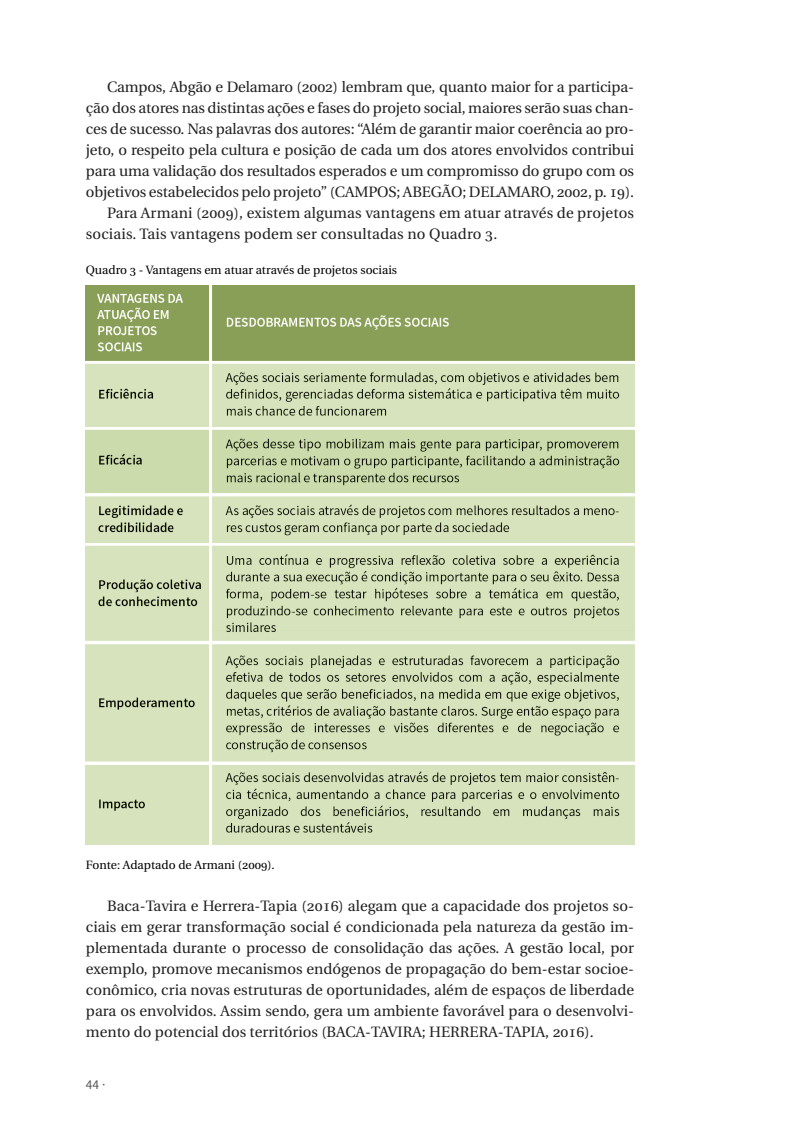
<style>
.page{position:relative;width:808px;height:1144px;background:#fff}
.page>*{position:absolute;margin:0;border:0;box-sizing:border-box;transform-origin:0 0}
.t1{font:15px/21px "Heuristica";letter-spacing:-.01em;color:#212121;text-align:justify}
.t2{font:15px "Heuristica";letter-spacing:.01em;color:#212121}
.t3{font:13.5px "Source Sans Variable";color:#575756}
.t4{font:12px "Heuristica";color:#000}
</style>
<div class="page">
<img style="left:86px;top:285px;width:548px;height:560px">
<p class="t1" style="left:107px;top:77px;width:528px">Campos, Abgão e Delamaro (2002) lembram que, quanto maior for a participa-</p>
<p class="t1" style="left:86px;top:98px;width:550px">ção dos atores nas distintas ações e fases do projeto social, maiores serão suas chan-</p>
<p class="t1" style="left:86px;top:119px;width:550px">ces de sucesso. Nas palavras dos autores: “Além de garantir maior coerência ao pro-</p>
<p class="t1" style="left:86px;top:140px;width:550px">jeto, o respeito pela cultura e posição de cada um dos atores envolvidos contribui</p>
<p class="t1" style="left:86px;top:161px;width:550px">para uma validação dos resultados esperados e um compromisso do grupo com os</p>
<p class="t1" style="left:86px;top:182px;width:550px">objetivos estabelecidos pelo projeto” (CAMPOS; ABEGÃO; DELAMARO, 2002, p. 19).</p>
<p class="t2" style="left:107px;top:201px;width:528px">Para Armani (2009), existem algumas vantagens em atuar através de projetos</p>
<p class="t2" style="left:86px;top:222px;width:413px">sociais. Tais vantagens podem ser consultadas no Quadro 3.</p>
<p class="t4" style="left:86px;top:261px;width:313px">Quadro 3 - Vantagens em atuar através de projetos sociais</p>
<p class="t4" style="left:86px;top:855px;width:190px">Fonte: Adaptado de Armani (2009).</p>
<p class="t1" style="left:86px;top:896px;width:550px;text-indent:21px">Baca-Tavira e Herrera-Tapia (2016) alegam que a capacidade dos projetos so&shy;ciais em gerar transformação social é condicionada pela natureza da gestão im&shy;plementada durante o processo de consolidação das ações. A gestão local, por exemplo, promove mecanismos endógenos de propagação do bem-estar socioe&shy;conômico, cria novas estruturas de oportunidades, além de espaços de liberdade para os envolvidos. Assim sendo, gera um ambiente favorável para o desenvolvi&shy;mento do potencial dos territórios (BACA-TAVIRA; HERRERA-TAPIA, 2016).</p>
<p class="t3" style="left:86px;top:1076px;width:21px">44 ·</p>
</div>
